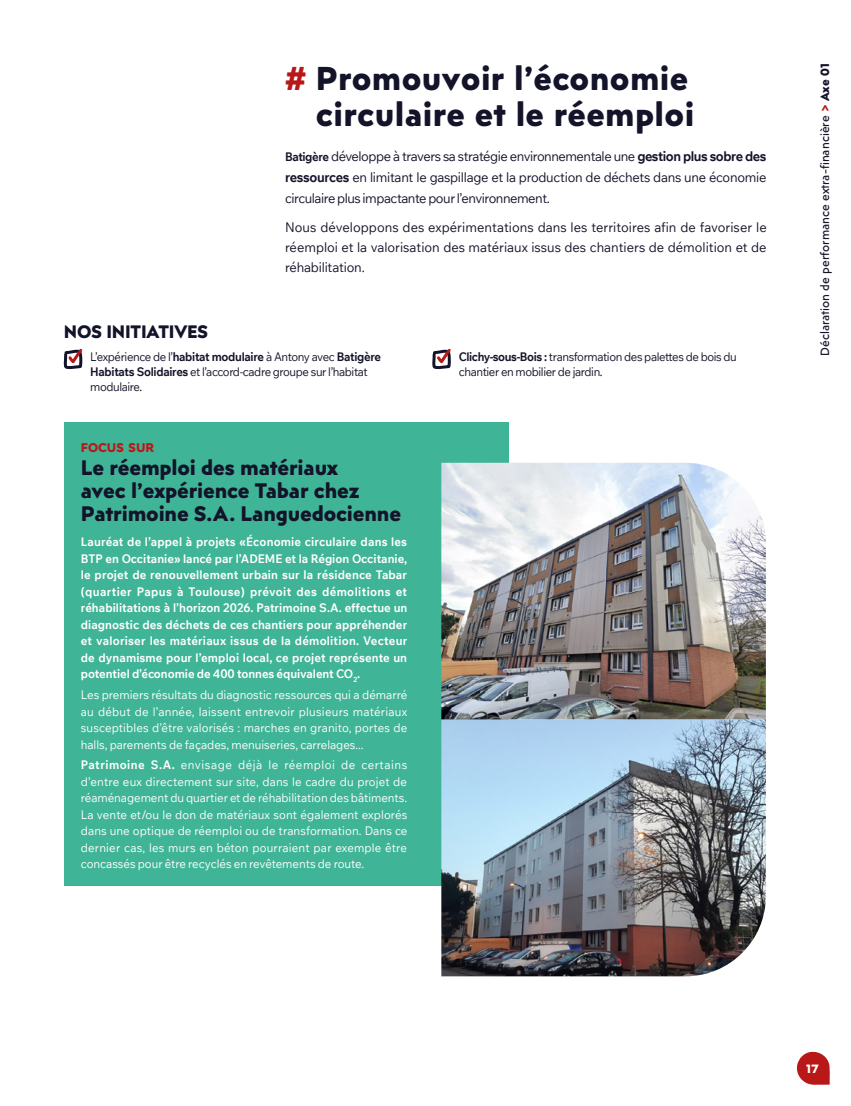
<style>
.page{position:relative;width:851px;height:1106px;background:#fff}
.page>*{position:absolute;margin:0;border:0;box-sizing:border-box;transform-origin:0 0}
.t1{font:700 33px/36px "Posterama Text";letter-spacing:.01em;color:#131329;text-align:right}
.t2{font:700 21px/23.1px "Posterama Text";letter-spacing:-.01em;color:#131329}
.t3{font:700 18px "Posterama Text";letter-spacing:-.01em;color:#131329}
.t4{font:13.5px/21px "Wix Madefor Text";letter-spacing:-.02em;color:#131329;text-align:justify;scale:.95 1}
.t5{font:700 12.6px "Posterama Text";color:#b91818}
.t6{font:12px/16.5px "Wix Madefor Text";letter-spacing:-.005em;color:#fff;text-align:justify;scale:.95 1}
.t7{font:700 12px/16.5px "Wix Madefor Text";letter-spacing:-.005em;color:#fff;text-align:justify;scale:.95 1}
.t8{font:12px/15px "Wix Madefor Text";letter-spacing:-.035em;color:#131329;scale:.94 1}
.t9{font:12px "Posterama Text";color:#131329}
.t10{font:700 12px "Posterama Text";color:#fff}
.s1{color:#b91818}
.s2{font-weight:700;font-size:12px}
.s3{font-weight:700}
.s4{color:#000}
.s5{font-weight:700;color:#b91818}
</style>
<div class="page">
<svg style="left:797px;top:1051px;width:32px;height:33px"></svg>
<div style="left:64px;top:422px;width:444px;height:463px;background:#40b496"></div>
<svg style="left:63px;top:348px;width:20px;height:22px"></svg>
<svg style="left:432px;top:349px;width:19px;height:20px"></svg>
<img style="left:441px;top:463px;width:324px;height:513px">
<h1 class="t1" style="left:285px;top:60px;width:410px"><span class="s1">#</span> Promouvoir l’économie circulaire et le réemploi</h1>
<p class="t4" style="left:285px;top:145px;width:508px"><span class="s2">Batigère</span> développe à travers sa stratégie environnementale une <span class="s3">gestion plus sobre des ressources</span> en limitant le gaspillage et la production de déchets dans une économie circulaire plus impactante pour l’environnement.</p>
<p class="t4" style="left:285px;top:216px;width:508px;line-height:20.2px">Nous développons des expérimentations dans les territoires afin de favoriser le réemploi et la valorisation des matériaux issus des chantiers de démolition et de réhabilitation.</p>
<h3 class="t3" style="left:64px;top:319px;width:146px">NOS INITIATIVES</h3>
<p class="t8" style="left:90px;top:349px;width:311px">L’expérience de l’<span class="s3">habitat modulaire</span> à Antony avec <span class="s3">Batigère<br>Habitats Solidaires</span> et l’accord-cadre groupe sur l’habitat modulaire<span class="s4">.</span></p>
<p class="t8" style="left:458px;top:349px;width:297px"><span class="s3">Clichy-sous-Bois :</span> transformation des palettes de bois du chantier en mobilier de jardin<span class="s4">.</span></p>
<p class="t5" style="left:81px;top:439px;width:75px">FOCUS SUR</p>
<h2 class="t2" style="left:81px;top:455px;width:322px">Le réemploi des matériaux<br>avec l’expérience Tabar chez<br>Patrimoine S.A. Languedocienne</h2>
<p class="t7" style="left:81px;top:533px;width:345px">Lauréat de l’appel à projets «Économie circulaire dans les BTP en Occitanie» lancé par l’ADEME et la Région Occitanie, le projet de renouvellement urbain sur la résidence Tabar (quartier Papus à Toulouse) prévoit des démolitions et réhabilitations à l’horizon 2026. Patrimoine S.A. effectue un diagnostic des déchets de ces chantiers pour appréhender et valoriser les matériaux issus de la démolition. Vecteur de dynamisme pour l’emploi local, ce projet représente un potentiel d’économie de 400 tonnes équivalent CO<sub>2</sub>.</p>
<p class="t6" style="left:81px;top:686px;width:345px">Les premiers résultats du diagnostic ressources qui a démarré au début de l’année, laissent entrevoir plusieurs matériaux susceptibles d’être valorisés : marches en granito, portes de halls, parements de façades, menuiseries, carrelages...</p>
<p class="t6" style="left:81px;top:756px;width:345px"><span class="s3">Patrimoine S.A.</span> envisage déjà le réemploi de certains d’entre eux directement sur site, dans le cadre du projet de réaménagement du quartier et de réhabilitation des bâtiments.<br>La vente et/ou le don de matériaux sont également explorés dans une optique de réemploi ou de transformation. Dans ce dernier cas, les murs en béton pourraient par exemple être concassés pour être recyclés en revêtements de route.</p>
<p class="t9" style="left:817px;top:356px;width:294px;rotate:-90deg">Déclaration de performance extra-financière <span class="s5">&gt;</span> <span class="s3">Axe 01</span></p>
<p class="t10" style="left:806px;top:1060px;width:15px">17</p>
</div>
